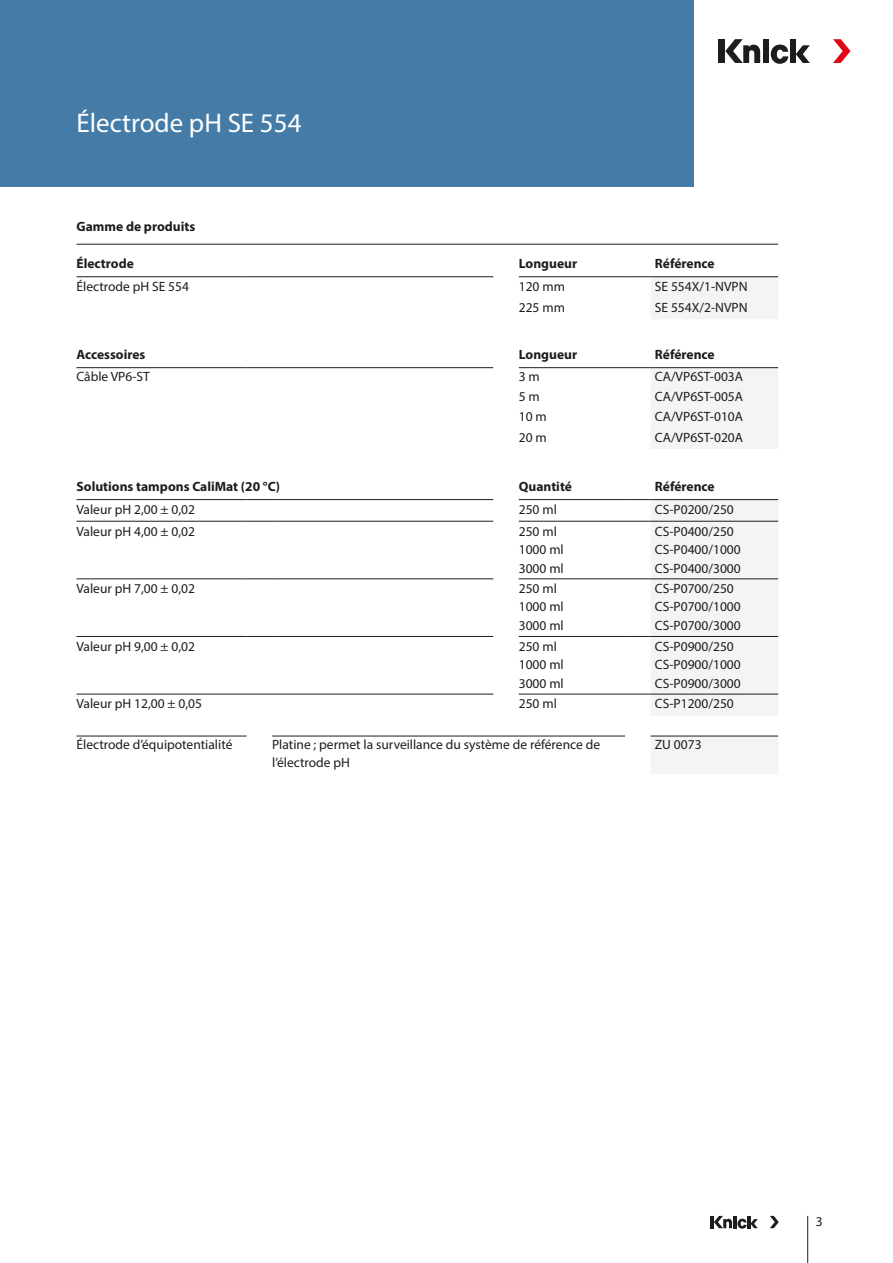
<style>
.page{position:relative;width:893px;height:1263px;background:#fff}
.page>*{position:absolute;margin:0;border:0;box-sizing:border-box;transform-origin:0 0}
.Headline{font:27px "Myriad Pro";color:#fff}
.Tabelle{font:13.5px/18px "Myriad Pro";color:#1d1d1b}
.Zwischenüberschrift{font:700 13.5px "Myriad Pro";color:#1d1d1b}
.Tabelle_Headline{font:700 13.5px "Myriad Pro";color:#1d1d1b}
</style>
<div class="page">
<div style="left:0;top:0;width:693px;height:187px;background:#447ca7"></div>
<div style="left:719px;top:39px;width:6px;height:24px;background:#1d1d1b"></div>
<div style="left:790px;top:39px;width:6px;height:24px;background:#1d1d1b"></div>
<svg style="left:796px;top:45px;width:14px;height:18px"></svg>
<svg style="left:833px;top:39px;width:17px;height:24px"></svg>
<svg style="left:725px;top:39px;width:63px;height:25px"></svg>
<hr style="left:807px;top:1216px;width:1px;height:47px;background:#1d1d1b">
<hr style="left:710px;top:1216px;width:4px;height:12px;background:#1d1d1b">
<svg style="left:770px;top:1216px;width:9px;height:12px"></svg>
<svg style="left:714px;top:1216px;width:44px;height:12px"></svg>
<hr style="left:77px;top:244px;width:701px;height:1px;background:#1d1d1b">
<svg style="left:651px;top:277px;width:127px;height:497px;fill:#f2f4f6"></svg>
<hr style="left:77px;top:736px;width:170px;height:1px;background:#1d1d1b">
<hr style="left:272px;top:736px;width:221px;height:1px;background:#1d1d1b">
<svg style="left:493px;top:736px;width:26px;height:1px"></svg>
<hr style="left:519px;top:736px;width:106px;height:1px;background:#1d1d1b">
<hr style="left:651px;top:736px;width:127px;height:1px;background:#1d1d1b">
<hr style="left:77px;top:276px;width:170px;height:1px;background:#1d1d1b">
<svg style="left:247px;top:276px;width:25px;height:1px"></svg>
<hr style="left:272px;top:276px;width:221px;height:1px;background:#1d1d1b">
<hr style="left:651px;top:276px;width:127px;height:1px;background:#1d1d1b">
<hr style="left:77px;top:367px;width:170px;height:1px;background:#1d1d1b">
<svg style="left:247px;top:367px;width:25px;height:1px"></svg>
<hr style="left:272px;top:367px;width:221px;height:1px;background:#1d1d1b">
<hr style="left:519px;top:367px;width:106px;height:1px;background:#1d1d1b">
<hr style="left:651px;top:367px;width:127px;height:1px;background:#1d1d1b">
<hr style="left:77px;top:499px;width:170px;height:1px;background:#1d1d1b">
<svg style="left:247px;top:499px;width:25px;height:1px"></svg>
<hr style="left:272px;top:499px;width:221px;height:1px;background:#1d1d1b">
<hr style="left:519px;top:499px;width:106px;height:1px;background:#1d1d1b">
<hr style="left:651px;top:499px;width:127px;height:1px;background:#1d1d1b">
<hr style="left:77px;top:521px;width:170px;height:1px;background:#1d1d1b">
<svg style="left:247px;top:521px;width:25px;height:1px"></svg>
<hr style="left:272px;top:521px;width:221px;height:1px;background:#1d1d1b">
<hr style="left:519px;top:521px;width:106px;height:1px;background:#1d1d1b">
<hr style="left:651px;top:521px;width:127px;height:1px;background:#1d1d1b">
<hr style="left:77px;top:579px;width:170px;height:1px;background:#1d1d1b">
<svg style="left:247px;top:579px;width:25px;height:1px"></svg>
<hr style="left:272px;top:579px;width:221px;height:1px;background:#1d1d1b">
<hr style="left:519px;top:579px;width:106px;height:1px;background:#1d1d1b">
<hr style="left:651px;top:579px;width:127px;height:1px;background:#1d1d1b">
<hr style="left:77px;top:636px;width:170px;height:1px;background:#1d1d1b">
<svg style="left:247px;top:636px;width:25px;height:1px"></svg>
<hr style="left:272px;top:636px;width:221px;height:1px;background:#1d1d1b">
<hr style="left:519px;top:636px;width:106px;height:1px;background:#1d1d1b">
<hr style="left:651px;top:636px;width:127px;height:1px;background:#1d1d1b">
<hr style="left:77px;top:694px;width:170px;height:1px;background:#1d1d1b">
<svg style="left:247px;top:694px;width:25px;height:1px"></svg>
<hr style="left:272px;top:694px;width:221px;height:1px;background:#1d1d1b">
<hr style="left:519px;top:694px;width:106px;height:1px;background:#1d1d1b">
<hr style="left:651px;top:694px;width:127px;height:1px;background:#1d1d1b">
<hr style="left:519px;top:276px;width:106px;height:1px;background:#1d1d1b">
<svg style="left:625px;top:276px;width:26px;height:1px"></svg>
<svg style="left:625px;top:367px;width:26px;height:1px"></svg>
<svg style="left:625px;top:499px;width:26px;height:1px"></svg>
<svg style="left:625px;top:521px;width:26px;height:1px"></svg>
<svg style="left:625px;top:579px;width:26px;height:1px"></svg>
<svg style="left:625px;top:636px;width:26px;height:1px"></svg>
<svg style="left:625px;top:694px;width:26px;height:1px"></svg>
<p class="Headline" style="left:77px;top:106px;width:226px">Électrode pH SE 554</p>
<p class="Tabelle_Headline" style="left:77px;top:218px;width:120px">Gamme de produits</p>
<p class="Zwischenüberschrift" style="left:77px;top:255px;width:59px">Électrode</p>
<p class="Zwischenüberschrift" style="left:519px;top:255px;width:60px">Longueur</p>
<p class="Zwischenüberschrift" style="left:655px;top:255px;width:61px">Référence</p>
<p class="Tabelle" style="left:77px;top:277px;width:114px">Électrode pH SE 554</p>
<p class="Tabelle" style="left:519px;top:277px;width:48px">120 mm</p>
<p class="Tabelle" style="left:655px;top:277px;width:94px">SE 554X/1-NVPN</p>
<p class="Tabelle" style="left:519px;top:298px;width:48px">225 mm</p>
<p class="Tabelle" style="left:655px;top:298px;width:94px">SE 554X/2-NVPN</p>
<p class="Zwischenüberschrift" style="left:77px;top:346px;width:70px">Accessoires</p>
<p class="Zwischenüberschrift" style="left:519px;top:346px;width:60px">Longueur</p>
<p class="Zwischenüberschrift" style="left:655px;top:346px;width:61px">Référence</p>
<p class="Tabelle" style="left:77px;top:367px;width:75px">Câble VP6-ST</p>
<p class="Tabelle" style="left:519px;top:367px;width:23px">3 m</p>
<p class="Tabelle" style="left:655px;top:367px;width:90px">CA/VP6ST-003A</p>
<p class="Tabelle" style="left:519px;top:387px;width:23px">5 m</p>
<p class="Tabelle" style="left:655px;top:387px;width:90px">CA/VP6ST-005A</p>
<p class="Tabelle" style="left:519px;top:408px;width:29px">10 m</p>
<p class="Tabelle" style="left:655px;top:408px;width:90px">CA/VP6ST-010A</p>
<p class="Tabelle" style="left:519px;top:428px;width:29px">20 m</p>
<p class="Tabelle" style="left:655px;top:428px;width:90px">CA/VP6ST-020A</p>
<p class="Zwischenüberschrift" style="left:77px;top:478px;width:205px">Solutions tampons CaliMat (20 °C)</p>
<p class="Zwischenüberschrift" style="left:519px;top:478px;width:55px">Quantité</p>
<p class="Zwischenüberschrift" style="left:655px;top:478px;width:61px">Référence</p>
<p class="Tabelle" style="left:77px;top:500px;width:120px">Valeur pH 2,00 ± 0,02</p>
<p class="Tabelle" style="left:519px;top:500px;width:40px">250 ml</p>
<p class="Tabelle" style="left:655px;top:500px;width:80px">CS-P0200/250</p>
<p class="Tabelle" style="left:77px;top:522px;width:120px">Valeur pH 4,00 ± 0,02</p>
<p class="Tabelle" style="left:519px;top:522px;width:40px">250 ml</p>
<p class="Tabelle" style="left:655px;top:522px;width:80px">CS-P0400/250</p>
<p class="Tabelle" style="left:519px;top:540px;width:47px">1000 ml</p>
<p class="Tabelle" style="left:655px;top:540px;width:87px">CS-P0400/1000</p>
<p class="Tabelle" style="left:519px;top:559px;width:47px">3000 ml</p>
<p class="Tabelle" style="left:655px;top:559px;width:87px">CS-P0400/3000</p>
<p class="Tabelle" style="left:77px;top:579px;width:120px">Valeur pH 7,00 ± 0,02</p>
<p class="Tabelle" style="left:519px;top:579px;width:40px">250 ml</p>
<p class="Tabelle" style="left:655px;top:579px;width:80px">CS-P0700/250</p>
<p class="Tabelle" style="left:519px;top:597px;width:47px">1000 ml</p>
<p class="Tabelle" style="left:655px;top:597px;width:87px">CS-P0700/1000</p>
<p class="Tabelle" style="left:519px;top:617px;width:47px">3000 ml</p>
<p class="Tabelle" style="left:655px;top:617px;width:87px">CS-P0700/3000</p>
<p class="Tabelle" style="left:77px;top:637px;width:120px">Valeur pH 9,00 ± 0,02</p>
<p class="Tabelle" style="left:519px;top:637px;width:40px">250 ml</p>
<p class="Tabelle" style="left:655px;top:637px;width:80px">CS-P0900/250</p>
<p class="Tabelle" style="left:519px;top:655px;width:47px">1000 ml</p>
<p class="Tabelle" style="left:655px;top:655px;width:87px">CS-P0900/1000</p>
<p class="Tabelle" style="left:519px;top:674px;width:47px">3000 ml</p>
<p class="Tabelle" style="left:655px;top:674px;width:87px">CS-P0900/3000</p>
<p class="Tabelle" style="left:77px;top:695px;width:127px">Valeur pH 12,00 ± 0,05</p>
<p class="Tabelle" style="left:519px;top:695px;width:40px">250 ml</p>
<p class="Tabelle" style="left:655px;top:695px;width:80px">CS-P1200/250</p>
<p class="Tabelle" style="left:77px;top:735px;width:157px">Électrode d’équipotentialité</p>
<p class="Tabelle" style="left:272px;top:735px;width:329px">Platine ; permet la surveillance du système de référence de l’électrode pH</p>
<p class="Tabelle" style="left:655px;top:735px;width:48px">ZU 0073</p>
<p class="Tabelle" style="left:816px;top:1212px;width:8px">3</p>
</div>
